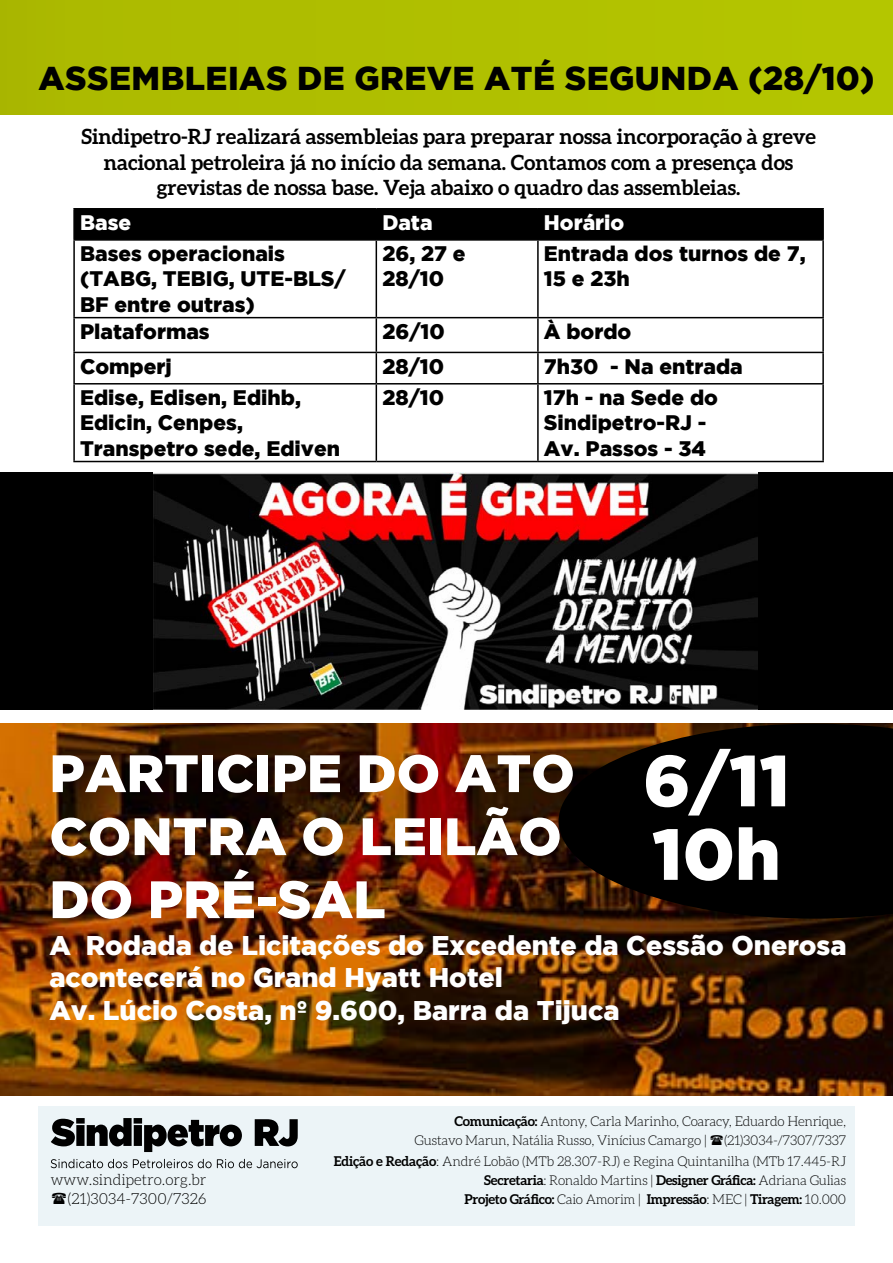
<style>
.page{position:relative;width:893px;height:1263px;background:#fff}
.page>*{position:absolute;margin:0;border:0;box-sizing:border-box;transform-origin:0 0}
.t1{font:900 72px/73.5px "Gotham";color:#fff}
.t2{font:900 52.5px/63px "Gotham";color:#fff}
.t3{font:900 33px "Gotham";letter-spacing:.015em;color:#000}
.t4{font:900 27px/32.4px "Gotham";color:#fff}
.t5{font:900 21px/25.2px "Gotham";color:#000}
.t6{font:700 21px/25.2px "Aleo";color:#000;text-align:center}
.t7{font:900 21px "Gotham";color:#fff}
.t8{font:300 15.3px/19.2px "Aleo";color:#000;text-align:right}
.t9{font:300 13.5px/19.2px "Aleo";letter-spacing:-.02em;color:#000}
.t10{font:700 13.5px/19.2px "Aleo";letter-spacing:-.02em;color:#000;text-align:right}
.s1{font-weight:700}
.s2{font-weight:300}
</style>
<div class="page">
<div style="left:0;top:473px;width:893px;height:237px;background:#000"></div>
<div style="left:38px;top:1107px;width:817px;height:119px;background:#ecf4f7"></div>
<svg style="left:51px;top:1118px;width:247px;height:34px"></svg>
<svg style="left:51px;top:1159px;width:247px;height:9px"></svg>
<img style="left:0;top:724px;width:893px;height:371px">
<svg style="left:559px;top:724px;width:334px;height:195px;background:#0c0500"></svg>
<div style="left:0;top:0;width:893px;height:114px;background:#b0bf00"></div>
<div style="left:75px;top:209px;width:747px;height:30px;background:#000"></div>
<hr style="left:73px;top:208px;width:303px;height:1px;background:#000">
<hr style="left:73px;top:209px;width:2px;height:30px;background:#000">
<hr style="left:376px;top:208px;width:162px;height:1px;background:#000">
<hr style="left:376px;top:209px;width:1px;height:30px;background:#000">
<hr style="left:538px;top:208px;width:286px;height:1px;background:#000">
<hr style="left:537px;top:209px;width:2px;height:30px;background:#000">
<hr style="left:822px;top:209px;width:2px;height:30px;background:#000">
<hr style="left:73px;top:239px;width:303px;height:2px;background:#000">
<hr style="left:73px;top:241px;width:2px;height:76px;background:#000">
<hr style="left:376px;top:239px;width:162px;height:2px;background:#000">
<hr style="left:376px;top:241px;width:1px;height:76px;background:#000">
<hr style="left:538px;top:239px;width:286px;height:2px;background:#000">
<hr style="left:537px;top:241px;width:2px;height:76px;background:#000">
<hr style="left:822px;top:241px;width:2px;height:76px;background:#000">
<hr style="left:73px;top:317px;width:303px;height:1px;background:#000">
<hr style="left:73px;top:318px;width:2px;height:34px;background:#000">
<hr style="left:376px;top:317px;width:162px;height:1px;background:#000">
<hr style="left:376px;top:318px;width:1px;height:34px;background:#000">
<hr style="left:538px;top:317px;width:286px;height:1px;background:#000">
<hr style="left:537px;top:318px;width:2px;height:34px;background:#000">
<hr style="left:822px;top:318px;width:2px;height:34px;background:#000">
<hr style="left:73px;top:352px;width:303px;height:1px;background:#000">
<hr style="left:73px;top:353px;width:2px;height:30px;background:#000">
<hr style="left:376px;top:352px;width:162px;height:1px;background:#000">
<hr style="left:376px;top:353px;width:1px;height:30px;background:#000">
<hr style="left:538px;top:352px;width:286px;height:1px;background:#000">
<hr style="left:537px;top:353px;width:2px;height:30px;background:#000">
<hr style="left:822px;top:353px;width:2px;height:30px;background:#000">
<hr style="left:73px;top:383px;width:303px;height:1px;background:#000">
<hr style="left:73px;top:384px;width:2px;height:77px;background:#000">
<hr style="left:376px;top:383px;width:162px;height:1px;background:#000">
<hr style="left:376px;top:384px;width:1px;height:77px;background:#000">
<hr style="left:538px;top:383px;width:286px;height:1px;background:#000">
<hr style="left:537px;top:384px;width:2px;height:77px;background:#000">
<hr style="left:822px;top:384px;width:2px;height:77px;background:#000">
<hr style="left:73px;top:461px;width:303px;height:1px;background:#000">
<hr style="left:376px;top:461px;width:162px;height:1px;background:#000">
<hr style="left:538px;top:461px;width:286px;height:1px;background:#000">
<img style="left:154px;top:473px;width:603px;height:237px">
<h3 class="t3" style="left:38px;top:59px;width:838px">ASSEMBLEIAS DE GREVE ATÉ SEGUNDA (28/10)</h3>
<p class="t6" style="left:81px;top:124px;width:736px">Sindipetro-RJ realizará assembleias para preparar nossa incorporação à greve nacional petroleira já no início da semana. Contamos com a presença dos grevistas de nossa base. Veja abaixo o quadro das assembleias.</p>
<p class="t7" style="left:80px;top:211px;width:53px">Base</p>
<p class="t7" style="left:382px;top:211px;width:52px">Data</p>
<p class="t7" style="left:544px;top:211px;width:82px">Horário</p>
<p class="t5" style="left:80px;top:241px;width:267px">Bases operacionais (TABG, TEBIG, UTE-BLS/<br>BF entre outras)</p>
<p class="t5" style="left:382px;top:241px;width:85px">26, 27 e<br>28/10</p>
<p class="t5" style="left:544px;top:241px;width:263px">Entrada dos turnos de 7,<br>15 e 23h</p>
<p class="t5" style="left:80px;top:318px;width:131px">Plataformas</p>
<p class="t5" style="left:382px;top:318px;width:64px">26/10</p>
<p class="t5" style="left:544px;top:318px;width:89px">À bordo</p>
<p class="t5" style="left:80px;top:353px;width:93px">Comperj</p>
<p class="t5" style="left:382px;top:353px;width:63px">28/10</p>
<p class="t5" style="left:544px;top:353px;width:200px">7h30 - Na entrada</p>
<p class="t5" style="left:80px;top:385px;width:261px">Edise, Edisen, Edihb,<br>Edicin, Cenpes,<br>Transpetro sede, Ediven</p>
<p class="t5" style="left:382px;top:385px;width:63px">28/10</p>
<p class="t5" style="left:544px;top:385px;width:176px">17h - na Sede do<br>Sindipetro-RJ -<br>Av. Passos - 34</p>
<h2 class="t2" style="left:49px;top:741px;width:527px">PARTICIPE DO ATO<br>CONTRA O LEILÃO<br>DO PRÉ-SAL</h2>
<h1 class="t1" style="left:643px;top:742px;width:148px">6/11<br>10h</h1>
<p class="t4" style="left:49px;top:928px;width:799px">A Rodada de Licitações do Excedente da Cessão Onerosa acontecerá no Grand Hyatt Hotel<br>Av. Lúcio Costa, nº 9.600, Barra da Tijuca</p>
<p class="t8" style="left:51px;top:1170px;width:157px">www.sindipetro.org.br (21)3034-7300/7326</p>
<p class="t9" style="left:415px;top:1111px;width:433px;text-indent:40px"><span class="s1">Comunicação:</span> Antony, Carla Marinho, Coaracy, Eduardo Henrique,<br>Gustavo Marun, Natália Russo, Vinícius Camargo |</p>
<p class="t9" style="left:334px;top:1129px;width:514px;line-height:21px;text-align:right">(21)3034-/7307/7337<br><span class="s1">Edição e Redação</span>: André Lobão (MTb 28.307-RJ) e Regina Quintanilha (MTb 17.445-RJ</p>
<p class="t10" style="left:465px;top:1170px;width:383px">Secretaria<span class="s2">: Ronaldo Martins |</span> Designer Gráfica: <span class="s2">Adriana Gulias<br></span>Projeto Gráfico: <span class="s2">Caio Amorim |</span> Impressão<span class="s2">: MEC |</span> Tiragem: <span class="s2">10.000</span></p>
</div>
